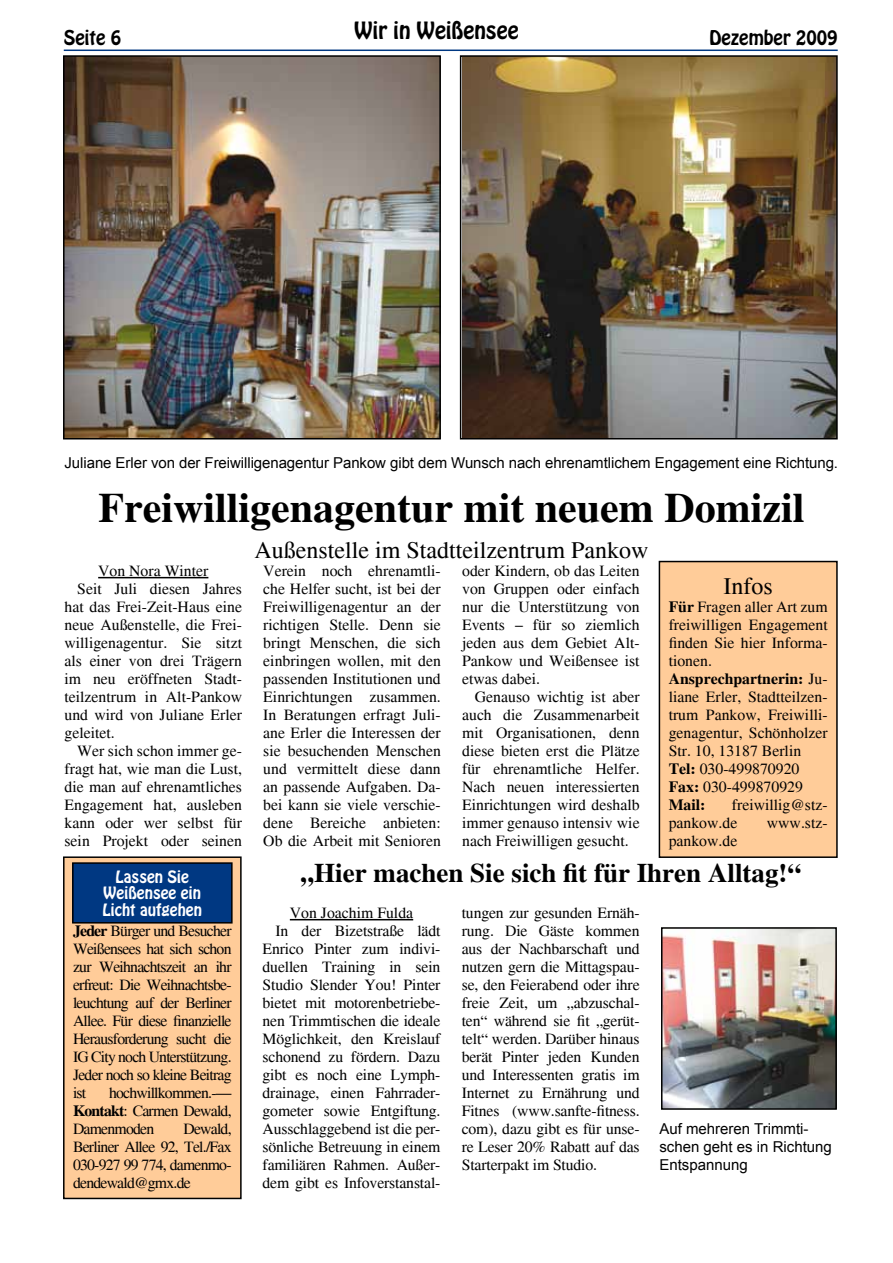
<style>
.page{position:relative;width:893px;height:1263px;background:#fff}
.page>*{position:absolute;margin:0;border:0;box-sizing:border-box;transform-origin:0 0}
.t1{font:700 42px "Times";color:#000}
.t2{font:700 27px "Times";color:#000}
.t3{font:24px "Times";color:#000}
.t4{font:21px "Hobo Std";color:#000}
.t5{font:18px "Hobo Std";color:#000}
.t6{font:15.75px/18px "Times";color:#000;text-align:justify}
.t7{font:15px/18px "Arial";letter-spacing:-.005em;color:#000}
.t8{font:15px/16.5px "Hobo Std";color:#fff;text-align:center}
.s1{font-weight:700}
</style>
<div class="page">
<hr style="left:64px;top:50px;width:774px;height:1px;background:#003882">
<img style="left:463px;top:58px;width:372px;height:378px">
<div style="left:460px;top:55px;width:378px;height:384px;border:2px solid #000"></div>
<img style="left:66px;top:58px;width:372px;height:378px">
<div style="left:63px;top:55px;width:378px;height:384px;border:2px solid #000"></div>
<div style="left:64px;top:857px;width:177px;height:341px;background:#fc9"></div>
<div style="left:63px;top:856px;width:179px;height:343px;border:2px solid #000"></div>
<img style="left:664px;top:930px;width:170px;height:177px">
<div style="left:661px;top:927px;width:176px;height:183px;border:2px solid #000"></div>
<hr style="left:290px;top:919px;width:123px;height:1px;background:#000">
<div style="left:659px;top:561px;width:178px;height:296px;background:#fc9"></div>
<div style="left:659px;top:561px;width:179px;height:297px;border:2px solid #000"></div>
<hr style="left:98px;top:577px;width:110px;height:1px;background:#000">
<div style="left:73px;top:863px;width:159px;height:60px;background:#003882"></div>
<div style="left:72px;top:862px;width:161px;height:61px;border:2px solid #000"></div>
<h3 class="t4" style="left:355px;top:16px;width:166px">Wir in Weißensee</h3>
<p class="t5" style="left:64px;top:25px;width:59px">Seite 6</p>
<p class="t5" style="left:709px;top:25px;width:130px">Dezember 2009</p>
<p class="t7" style="left:65px;top:454px;width:775px">Juliane Erler von der Freiwilligenagentur Pankow gibt dem Wunsch nach ehrenamtlichem Engagement eine Richtung.</p>
<h1 class="t1" style="left:99px;top:483px;width:707px">Freiwilligenagentur mit neuem Domizil</h1>
<h3 class="t3" style="left:254px;top:536px;width:395px">Außenstelle im Stadtteilzentrum Pankow</h3>
<p class="t6" style="left:98px;top:562px;width:112px">Von Nora Winter</p>
<p class="t6" style="left:77px;top:580px;width:166px">Seit Juli diesen Jahres</p>
<p class="t6" style="left:65px;top:598px;width:179px">hat das Frei-Zeit-Haus eine</p>
<p class="t6" style="left:65px;top:616px;width:179px">neue Außenstelle, die Frei-</p>
<p class="t6" style="left:65px;top:634px;width:179px">willigenagentur. Sie sitzt</p>
<p class="t6" style="left:65px;top:652px;width:179px">als einer von drei Trägern</p>
<p class="t6" style="left:65px;top:670px;width:179px">im neu eröffneten Stadt-</p>
<p class="t6" style="left:65px;top:688px;width:179px">teilzentrum in Alt-Pankow</p>
<p class="t6" style="left:65px;top:706px;width:179px">und wird von Juliane Erler</p>
<p class="t6" style="left:65px;top:724px;width:52px">geleitet.</p>
<p class="t6" style="left:77px;top:742px;width:166px">Wer sich schon immer ge-</p>
<p class="t6" style="left:65px;top:760px;width:179px">fragt hat, wie man die Lust,</p>
<p class="t6" style="left:65px;top:778px;width:179px">die man auf ehrenamtliches</p>
<p class="t6" style="left:65px;top:796px;width:179px">Engagement hat, ausleben</p>
<p class="t6" style="left:65px;top:814px;width:179px">kann oder wer selbst für</p>
<p class="t6" style="left:65px;top:832px;width:179px">sein Projekt oder seinen</p>
<p class="t6" style="left:263px;top:562px;width:179px">Verein noch ehrenamtli&shy;che Helfer sucht, ist bei der Freiwilligenagentur an der richtigen Stelle. Denn sie bringt Menschen, die sich einbringen wollen, mit den passenden Institutionen und Einrichtungen zusammen.<br>In Beratungen erfragt Juli&shy;ane Erler die Interessen der sie besuchenden Menschen und vermittelt diese dann an passende Aufgaben. Da&shy;bei kann sie viele verschie&shy;dene Bereiche anbieten:<br>Ob die Arbeit mit Senioren</p>
<p class="t6" style="left:462px;top:562px;width:179px">oder Kindern, ob das Leiten von Gruppen oder einfach nur die Unterstützung von Events – für so ziemlich jeden aus dem Gebiet Alt-Pankow und Weißensee ist etwas dabei.</p>
<h3 class="t3" style="left:723px;top:572px;width:51px">Infos</h3>
<p class="t6" style="left:669px;top:598px;width:161px;text-align:left"><span class="s1">Für</span> Fragen aller Art zum freiwilligen Engagement finden Sie hier Informa&shy;tionen.<br><span class="s1">Ansprechpartnerin:</span> Ju&shy;liane Erler, Stadtteilzen&shy;trum Pankow, Freiwilli&shy;genagentur, Schönholzer<br>Str. 10, 13187 Berlin<br><span class="s1">Tel:</span> 030-499870920<br><span class="s1">Fax:</span> 030-499870929<br><span class="s1">Mail:</span></p>
<p class="t6" style="left:462px;top:688px;width:179px;text-indent:13px">Genauso wichtig ist aber auch die Zusammenarbeit mit Organisationen, denn diese bieten erst die Plätze für ehrenamtliche Helfer.<br>Nach neuen interessierten Einrichtungen wird deshalb immer genauso intensiv wie nach Freiwilligen gesucht.</p>
<p class="t6" style="left:669px;top:796px;width:161px;text-indent:63px">freiwillig@stz&shy;pankow.de</p>
<p class="t6" style="left:767px;top:814px;width:62px">www.stz-</p>
<p class="t6" style="left:669px;top:832px;width:70px">pankow.de</p>
<h2 class="t2" style="left:301px;top:857px;width:502px">„Hier machen Sie sich fit für Ihren Alltag!“</h2>
<p class="t6" style="left:290px;top:904px;width:125px">Von Joachim Fulda</p>
<p class="t6" style="left:275px;top:922px;width:167px">In der Bizetstraße lädt</p>
<p class="t6" style="left:263px;top:940px;width:179px">Enrico Pinter zum indivi-</p>
<p class="t6" style="left:263px;top:958px;width:179px">duellen Training in sein</p>
<p class="t6" style="left:263px;top:976px;width:179px">Studio Slender You! Pinter</p>
<p class="t6" style="left:263px;top:994px;width:179px">bietet mit motorenbetriebe-</p>
<p class="t6" style="left:263px;top:1012px;width:179px">nen Trimmtischen die ideale</p>
<p class="t6" style="left:263px;top:1030px;width:179px">Möglichkeit, den Kreislauf</p>
<p class="t6" style="left:263px;top:1048px;width:179px">schonend zu fördern. Dazu</p>
<p class="t6" style="left:263px;top:1066px;width:179px">gibt es noch eine Lymph-</p>
<p class="t6" style="left:263px;top:1084px;width:179px">drainage, einen Fahrrader-</p>
<p class="t6" style="left:263px;top:1102px;width:179px">gometer sowie Entgiftung.</p>
<p class="t6" style="left:263px;top:1120px;width:179px">Ausschlaggebend ist die per-</p>
<p class="t6" style="left:263px;top:1138px;width:179px">sönliche Betreuung in einem</p>
<p class="t6" style="left:263px;top:1156px;width:179px">familiären Rahmen. Außer-</p>
<p class="t6" style="left:263px;top:1174px;width:179px">dem gibt es Infoverstanstal-</p>
<p class="t8" style="left:103px;top:869px;width:101px">Lassen Sie<br>Weißensee ein<br>Licht aufgehen</p>
<p class="t6" style="left:462px;top:904px;width:179px">tungen zur gesunden Ernäh&shy;rung. Die Gäste kommen aus der Nachbarschaft und nutzen gern die Mittagspau&shy;se, den Feierabend oder ihre freie Zeit, um „abzuschal&shy;ten“ während sie fit „gerüt&shy;telt“ werden. Darüber hinaus berät Pinter jeden Kunden und Interessenten gratis im Internet zu Ernährung und Fitnes (www.sanfte-fitness. com), dazu gibt es für unse&shy;re Leser 20% Rabatt auf das Starterpakt im Studio.</p>
<p class="t6" style="left:73px;top:922px;width:160px"><span class="s1">Jeder</span> Bürger und Besucher Weißensees hat sich schon zur Weihnachtszeit an ihr erfreut: Die Weihnachtsbe&shy;leuchtung auf der Berliner Allee. Für diese finanzielle Herausforderung sucht die IG City noch Unterstützung.<br>Jeder noch so kleine Beitrag ist</p>
<p class="t6" style="left:73px;top:1084px;width:160px;text-indent:36px">hochwillkommen.-— <span class="s1">Kontakt</span>: Carmen Dewald, Damenmoden</p>
<p class="t6" style="left:73px;top:1120px;width:160px;text-indent:110px">Dewald, Berliner Allee 92, Tel./Fax 030-927 99 774, damenmo&shy;dendewald@gmx.de</p>
<p class="t7" style="left:659px;top:1120px;width:174px">Auf mehreren Trimmti&shy;schen geht es in Richtung<br>Entspannung</p>
</div>
